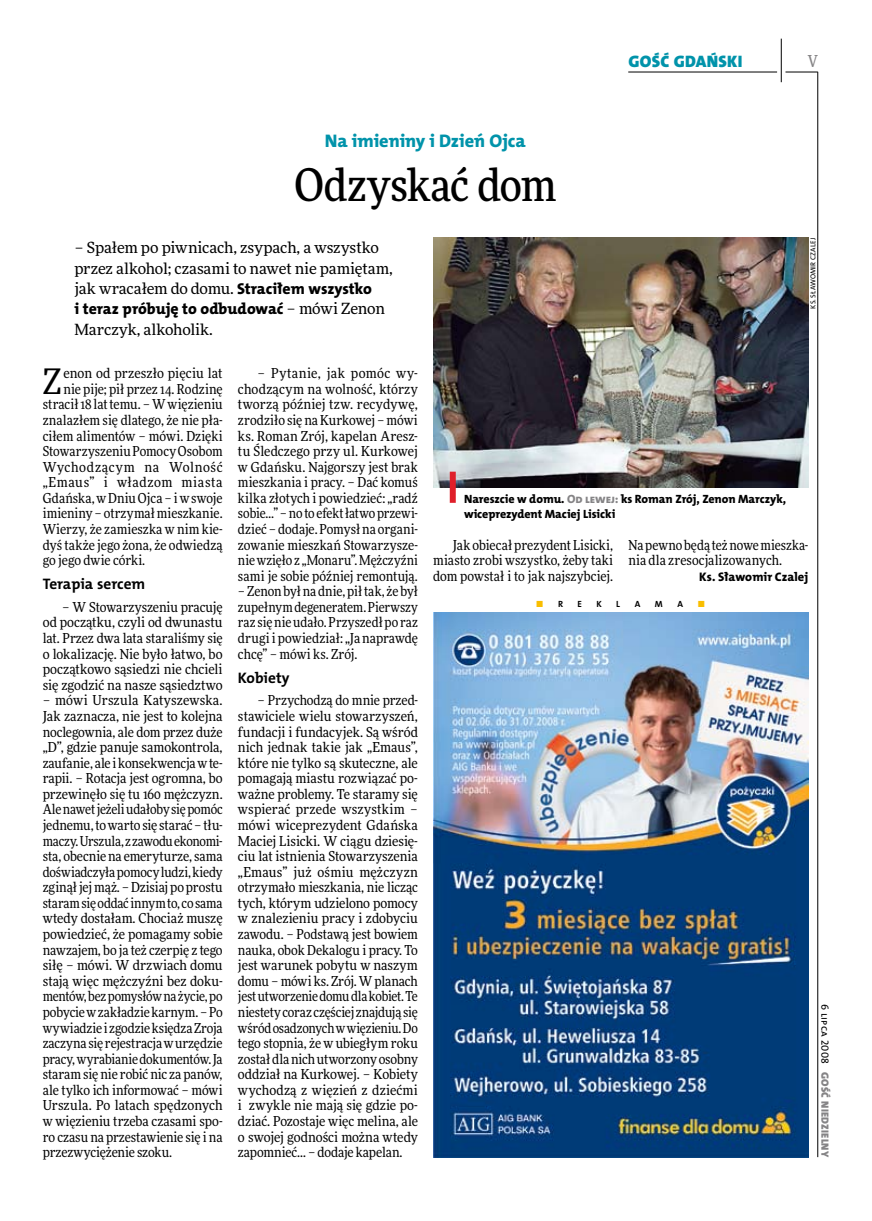
<style>
.page{position:relative;width:872px;height:1221px;background:#fff}
.page>*{position:absolute;margin:0;border:0;box-sizing:border-box;transform-origin:0 0}
.t1{font:500 45px "Freeday Narrow";letter-spacing:-.005em;color:#000}
.t2{font:35.25px "Freeday Narrow News";color:#000}
.t3{font:18.3px "The Mix HP8 Ex Bld";letter-spacing:.02em;color:#0093aa}
.t4{font:16.65px "The Mix HP9 Blk";letter-spacing:.02em;color:#0093aa}
.t5{font:500 16.5px "Freeday Narrow";color:#858486;scale:.9 1}
.t6{font:15.75px "The Mix HP8 Ex Bld";letter-spacing:.005em;color:#000}
.t7{font:15.45px/20.4px "Freeday News";letter-spacing:-.01em;color:#000}
.t8{font:15.3px "The Mix HP7 Bld";color:#000}
.t9{font:13.8px/15.6px "Freeday Narrow News";color:#000;text-align:justify}
.t10{font:13.8px "Freeday Narrow News";letter-spacing:.04em;color:#000}
.t11{font:13.8px "Freeday Narrow News";letter-spacing:.045em;color:#000}
.t12{font:12.45px "The Mix HP8 Ex Bld";letter-spacing:.005em;color:#000}
.t13{font:12px/15.6px "The Mix HP8 Ex Bld";letter-spacing:-.005em;color:#000}
.t14{font:10.5px "The Mix HP9 Blk";letter-spacing:.025em;color:#858486}
.t15{font:10.5px "The Mix HP5 Plain";letter-spacing:.015em;color:#000}
.t16{font:9px "The Mix HP7 Bld";color:#000}
.t17{font:9px "The Mix HP7 Bld";color:#f9be00}
.t18{font:7.2px "The Mix HP5 Plain";color:#000}
.s1{font-family:"The Mix HP8 Ex Bld";font-size:15.75px}
.s2{font-family:"Freeday News";font-size:15.45px}
.s3{color:#858486}
.s4{color:#000}
</style>
<div class="page">
<hr style="left:817px;top:72px;width:1px;height:1084px;background:#000">
<hr style="left:781px;top:39px;width:1px;height:43px;background:#000">
<hr style="left:785px;top:72px;width:32px;height:1px;background:#000">
<hr style="left:628px;top:72px;width:149px;height:1px;background:#000">
<img style="left:433px;top:238px;width:375px;height:249px">
<img style="left:433px;top:613px;width:375px;height:543px">
<div style="left:450px;top:471px;width:6px;height:32px;background:#df1f2a"></div>
<h3 class="t3" style="left:325px;top:129px;width:202px">Na imieniny i Dzień Ojca</h3>
<h1 class="t1" style="left:294px;top:157px;width:263px">Odzyskać dom</h1>
<p class="t7" style="left:74px;top:237px;width:320px">– Spałem po piwnicach, zsypach, a wszystko przez alkohol; czasami to nawet nie pamiętam, jak wracałem do domu. <span class="s1">Straciłem wszystko</span></p>
<p class="t6" style="left:74px;top:299px;width:312px">i teraz próbuję to odbudować <span class="s2">– mówi Zenon</span></p>
<p class="t7" style="left:74px;top:319px;width:140px">Marczyk, alkoholik.</p>
<p class="t4" style="left:628px;top:50px;width:116px">GOŚĆ GDAŃSKI</p>
<p class="t5" style="left:807px;top:50px;width:13px">V</p>
<p class="t18" style="left:808px;top:308px;width:72px;rotate:-90deg">ks. Sławomir Czalej</p>
<h2 class="t2" style="left:43px;top:359px;width:20px">Z</h2>
<p class="t9" style="left:63px;top:365px;width:161px">enon od przeszło pięciu lat</p>
<p class="t9" style="left:63px;top:381px;width:161px">nie pije; pił przez 14. Rodzinę</p>
<p class="t9" style="left:43px;top:396px;width:181px">stracił 18 lat temu. – Wwięzieniu</p>
<p class="t9" style="left:43px;top:412px;width:181px">znalazłem się dlatego, że nie pła-</p>
<p class="t9" style="left:43px;top:427px;width:181px">ciłem alimentów – mówi. Dzięki</p>
<p class="t9" style="left:43px;top:443px;width:181px">Stowarzyszeniu Pomocy Osobom</p>
<p class="t11" style="left:43px;top:458px;width:181px">Wychodzącym na Wolność</p>
<p class="t10" style="left:43px;top:474px;width:181px">„Emaus” i władzom miasta</p>
<p class="t9" style="left:43px;top:490px;width:181px">Gdańska, w Dniu Ojca – i wswoje</p>
<p class="t9" style="left:43px;top:505px;width:181px">imieniny – otrzymał mieszkanie.</p>
<p class="t9" style="left:43px;top:521px;width:181px">Wierzy, że zamieszka w nim kie-</p>
<p class="t9" style="left:43px;top:536px;width:181px">dyś także jego żona, że odwiedzą</p>
<p class="t9" style="left:43px;top:552px;width:104px">go jego dwie córki.</p>
<p class="t8" style="left:43px;top:574px;width:104px">Terapia sercem</p>
<p class="t9" style="left:43px;top:599px;width:181px;text-indent:20px">– W Stowarzyszeniu pracuję od początku, czyli od dwunastu lat. Przez dwa lata staraliśmy się o lokalizację. Nie było łatwo, bo początkowo sąsiedzi nie chcieli się zgodzić na nasze sąsiedztwo</p>
<p class="t9" style="left:43px;top:692px;width:182px">– mówi Urszula Katyszewska.<br>Jak zaznacza, nie jest to kolejna noclegownia, ale dom przez duże „D”, gdzie panuje samokontrola, zaufanie, ale ikonsekwencja wte&shy;rapii. – Rotacja jest ogromna, bo przewinęło się tu 160 mężczyzn.<br>Ale nawet jeżeli udałoby się pomóc jednemu, to warto się starać – tłu&shy;maczy. Urszula, zzawodu ekonomi&shy;sta, obecnie na emeryturze, sama doświadczyła pomocy ludzi, kiedy zginął jej mąż. – Dzisiaj po prostu staram się oddać innym to, co sama wtedy dostałam. Chociaż muszę powiedzieć, że pomagamy sobie nawzajem, bo ja też czerpię z tego siłę – mówi. W drzwiach domu stają więc mężczyźni bez doku&shy;mentów, bez pomysłów na życie, po pobycie wzakładzie karnym. – Po wywiadzie i zgodzie księdza Zroja zaczyna się rejestracja wurzędzie pracy, wyrabianie dokumentów. Ja staram się nie robić nic za panów, ale tylko ich informować – mówi Urszula. Po latach spędzonych w więzieniu trzeba czasami spo&shy;ro czasu na przestawienie się i na przezwyciężenie szoku.</p>
<p class="t9" style="left:238px;top:365px;width:182px;text-indent:20px">– Pytanie, jak pomóc wy&shy;chodzącym na wolność, którzy tworzą później tzw. recydywę, zrodziło się na Kurkowej – mówi ks. Roman Zrój, kapelan Aresz&shy;tu Śledczego przy ul. Kurkowej w Gdańsku. Najgorszy jest brak mieszkania i pracy. – Dać komuś kilka złotych i powiedzieć: „radź sobie…” – no to efekt łatwo przewi&shy;dzieć – dodaje. Pomysł na organi&shy;zowanie mieszkań Stowarzysze&shy;nie wzięło z „Monaru”. Mężczyźni sami je sobie później remontują.</p>
<p class="t9" style="left:238px;top:583px;width:182px">– Zenon był na dnie, pił tak, że był zupełnym degeneratem. Pierwszy raz się nie udało. Przyszedł po raz drugi i powiedział: „Ja naprawdę chcę” – mówi ks. Zrój.</p>
<p class="t8" style="left:238px;top:667px;width:53px">Kobiety</p>
<p class="t9" style="left:238px;top:692px;width:182px;text-indent:20px">– Przychodzą do mnie przed&shy;stawiciele wielu stowarzyszeń, fundacji i fundacyjek. Są wśród nich jednak takie jak „Emaus”, które nie tylko są skuteczne, ale pomagają miastu rozwiązać po&shy;ważne problemy. Te staramy się wspierać przede wszystkim – mówi wiceprezydent Gdańska Maciej Lisicki. W ciągu dziesię&shy;ciu lat istnienia Stowarzyszenia „Emaus” już ośmiu mężczyzn otrzymało mieszkania, nie licząc tych, którym udzielono pomocy w znalezieniu pracy i zdobyciu zawodu. – Podstawą jest bowiem nauka, obok Dekalogu i pracy. To jest warunek pobytu w naszym domu – mówi ks. Zrój. W planach jest utworzenie domu dla kobiet. Te niestety coraz częściej znajdują się wśród osadzonych wwięzieniu. Do tego stopnia, że w ubiegłym roku został dla nich utworzony osobny oddział na Kurkowej. – Kobiety wychodzą z więzień z dziećmi i zwykle nie mają się gdzie po&shy;dziać. Pozostaje więc melina, ale o swojej godności można wtedy zapomnieć… – dodaje kapelan.</p>
<p class="t13" style="left:464px;top:491px;width:324px">Nareszcie w domu. <span class="s3">Od lewej:</span> ks Roman Zrój, Zenon Marczyk, wiceprezydent Maciej Lisicki</p>
<p class="t9" style="left:433px;top:536px;width:181px;text-indent:20px">Jak obiecał prezydent Lisicki, miasto zrobi wszystko, żeby taki dom powstał i to jak najszybciej.</p>
<p class="t9" style="left:628px;top:536px;width:181px">Na pewno będą też nowe mieszka&shy;nia dla zresocjalizowanych.</p>
<p class="t12" style="left:699px;top:568px;width:111px">Ks. Sławomir Czalej</p>
<p class="t17" style="left:536px;top:598px;width:28px">■ <span class="s4">r</span></p>
<p class="t16" style="left:577px;top:598px;width:6px">e</p>
<p class="t16" style="left:596px;top:598px;width:6px">k</p>
<p class="t16" style="left:616px;top:598px;width:5px">l</p>
<p class="t16" style="left:634px;top:598px;width:7px">a</p>
<p class="t16" style="left:655px;top:598px;width:9px">m</p>
<p class="t16" style="left:677px;top:598px;width:7px">a</p>
<p class="t17" style="left:697px;top:598px;width:9px">■</p>
<p class="t15" style="left:832px;top:1004px;width:61px;rotate:90deg">6 lipca 2008</p>
<p class="t14" style="left:832px;top:1071px;width:87px;rotate:90deg">GOŚĆ NIEDZIELNY</p>
</div>
